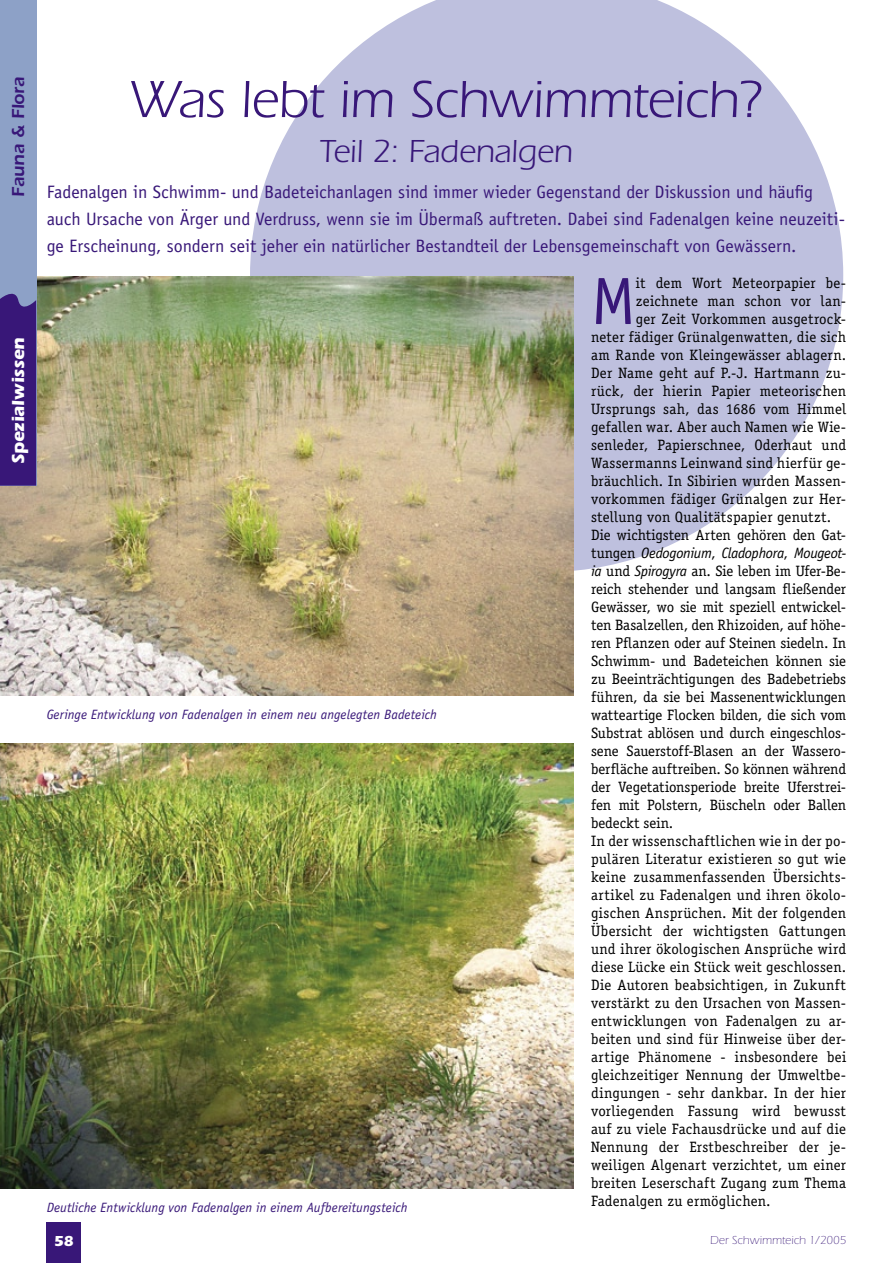
<style>
.page{position:relative;width:893px;height:1263px;background:#fff}
.page>*{position:absolute;margin:0;border:0;box-sizing:border-box;transform-origin:0 0}
.t1{font:67.05px "Officina Sans";color:#381778}
.t2{font:54px "Itc Eras";letter-spacing:-.015em;color:#381778}
.t3{font:33px "Itc Eras";letter-spacing:-.01em;color:#381778}
.t4{font:18px/27px "Officina Sans";letter-spacing:-.005em;color:#381778}
.t5{font:700 18px "Itc Eras";letter-spacing:-.005em;color:#fff}
.t6{font:600 18px "Itc Eras";letter-spacing:-.005em;color:#381778}
.t7{font:15px/18px "Officina Serif";letter-spacing:.01em;color:#000}
.t8{font:italic 15px "Officina Sans";letter-spacing:-.02em;color:#000}
.t9{font:15px "Officina Serif";letter-spacing:-.01em;color:#000}
.t10{font:700 15px "Itc Eras";color:#fff}
.t11{font:italic 13.5px "Officina Sans";letter-spacing:.005em;color:#381778}
.t12{font:300 12px "Itc Eras";letter-spacing:.01em;color:#381778}
.s1{font-family:"Officina Serif";font-style:normal}
.s2{font-family:"Officina Sans";font-style:italic}
</style>
<div class="page">
<svg style="left:250px;top:0;width:593px;height:571px;fill:#bec0de"></svg>
<img style="left:0;top:276px;width:574px;height:420px">
<img style="left:0;top:744px;width:574px;height:444px">
<div style="left:47px;top:1222px;width:34px;height:41px;background:#381778"></div>
<div style="left:0;top:0;width:36px;height:486px;background:#8da1c7"></div>
<div style="left:0;top:293px;width:36px;height:193px;background:#381778"></div>
<p class="t6" style="left:8px;top:197px;width:122px;rotate:-90deg">Fauna &amp; Flora</p>
<p class="t5" style="left:8px;top:464px;width:129px;rotate:-90deg">Spezialwissen</p>
<h2 class="t2" style="left:130px;top:70px;width:634px">Was lebt im Schwimmteich?</h2>
<h3 class="t3" style="left:320px;top:133px;width:254px">Teil 2: Fadenalgen</h3>
<p class="t4" style="left:47px;top:179px;width:800px">Fadenalgen in Schwimm- und Badeteichanlagen sind immer wieder Gegenstand der Diskussion und häufig auch Ursache von Ärger und Verdruss, wenn sie im Übermaß auftreten. Dabei sind Fadenalgen keine neuzeiti&shy;ge Erscheinung, sondern seit jeher ein natürlicher Bestandteil der Lebensgemeinschaft von Gewässern.</p>
<h1 class="t1" style="left:591px;top:262px;width:46px">M</h1>
<p class="t7" style="left:636px;top:274px;width:212px">it dem Wort Meteorpapier be-</p>
<p class="t7" style="left:636px;top:292px;width:212px">zeichnete man schon vor lan-</p>
<p class="t7" style="left:636px;top:310px;width:212px">ger Zeit Vorkommen ausgetrock-</p>
<p class="t7" style="left:591px;top:328px;width:257px">neter fädiger Grünalgenwatten, die sich</p>
<p class="t7" style="left:591px;top:346px;width:257px">am Rande von Kleingewässer ablagern.</p>
<p class="t7" style="left:591px;top:364px;width:257px">Der Name geht auf P.-J. Hartmann zu-</p>
<p class="t7" style="left:591px;top:382px;width:257px">rück, der hierin Papier meteorischen</p>
<p class="t7" style="left:591px;top:400px;width:257px">Ursprungs sah, das 1686 vom Himmel</p>
<p class="t7" style="left:591px;top:418px;width:257px">gefallen war. Aber auch Namen wie Wie-</p>
<p class="t7" style="left:591px;top:436px;width:257px">senleder, Papierschnee, Oderhaut und</p>
<p class="t7" style="left:591px;top:454px;width:257px">Wassermanns Leinwand sind hierfür ge-</p>
<p class="t7" style="left:591px;top:472px;width:257px">bräuchlich. In Sibirien wurden Massen-</p>
<p class="t7" style="left:591px;top:490px;width:257px">vorkommen fädiger Grünalgen zur Her-</p>
<p class="t7" style="left:591px;top:508px;width:242px">stellung von Qualitätspapier genutzt.</p>
<p class="t9" style="left:591px;top:526px;width:257px">Die wichtigsten Arten gehören den Gat-</p>
<p class="t8" style="left:591px;top:544px;width:257px"><span class="s1">tungen</span> Oedogonium<span class="s1">,</span> Cladophora<span class="s1">,</span> Mougeot-</p>
<p class="t7" style="left:591px;top:562px;width:257px"><span class="s2">ia</span> und <span class="s2">Spirogyra</span> an. Sie leben im Ufer-Be&shy;reich stehender und langsam fließender Gewässer, wo sie mit speziell entwickel&shy;ten Basalzellen, den Rhizoiden, auf höhe&shy;ren Pflanzen oder auf Steinen siedeln. In Schwimm- und Badeteichen können sie zu Beeinträchtigungen des Badebetriebs führen, da sie bei Massenentwicklungen watteartige Flocken bilden, die sich vom Substrat ablösen und durch eingeschlos&shy;sene Sauerstoff-Blasen an der Wassero&shy;berfläche auftreiben. So können während der Vegetationsperiode breite Uferstrei&shy;fen mit Polstern, Büscheln oder Ballen bedeckt sein.<br>In der wissenschaftlichen wie in der po&shy;pulären Literatur existieren so gut wie keine zusammenfassenden Übersichts&shy;artikel zu Fadenalgen und ihren ökolo&shy;gischen Ansprüchen. Mit der folgenden Übersicht der wichtigsten Gattungen und ihrer ökologischen Ansprüche wird diese Lücke ein Stück weit geschlossen.<br>Die Autoren beabsichtigen, in Zukunft verstärkt zu den Ursachen von Massen&shy;entwicklungen von Fadenalgen zu ar&shy;beiten und sind für Hinweise über der&shy;artige Phänomene - insbesondere bei gleichzeitiger Nennung der Umweltbe&shy;dingungen - sehr dankbar. In der hier vorliegenden Fassung wird bewusst auf zu viele Fachausdrücke und auf die Nennung der Erstbeschreiber der je&shy;weiligen Algenart verzichtet, um einer breiten Leserschaft Zugang zum Thema Fadenalgen zu ermöglichen.</p>
<p class="t11" style="left:47px;top:706px;width:392px">Geringe Entwicklung von Fadenalgen in einem neu angelegten Badeteich</p>
<p class="t11" style="left:47px;top:1199px;width:362px">Deutliche Entwicklung von Fadenalgen in einem Aufbereitungsteich</p>
<p class="t10" style="left:54px;top:1232px;width:22px">58</p>
<p class="t12" style="left:710px;top:1234px;width:138px">Der Schwimmteich 1/2005</p>
</div>
